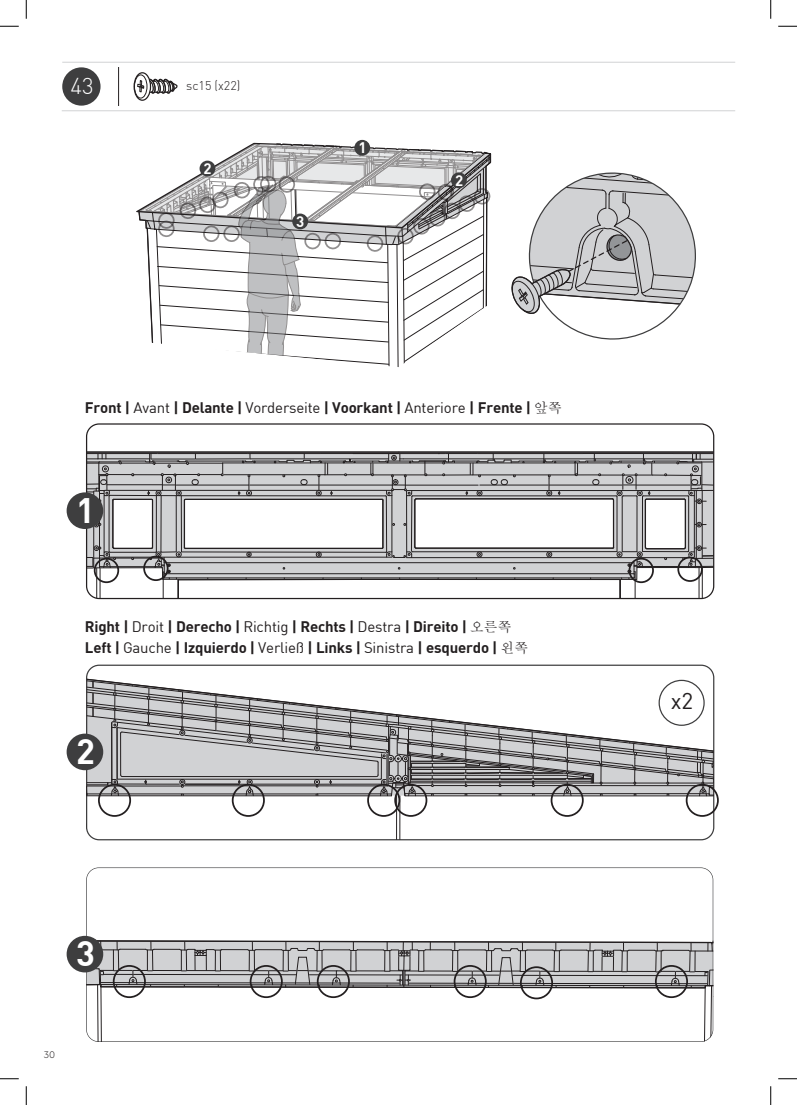
<style>
.page{position:relative;width:797px;height:1105px;background:#fff}
.page>*{position:absolute;margin:0;border:0;box-sizing:border-box;transform-origin:0 0}
.t1{font:700 34.62px "DIN";color:#fff}
.t2{font:300 22.5px "DIN";color:#fff}
.t3{font:22.5px "DIN";color:#231f20}
.t4{font:700 15px "DIN";letter-spacing:-.015em;color:#231f20}
.t5{font:700 15px "DIN";color:#fff}
.t6{font:300 12.5px "DIN";color:#231f20}
.t7{font:300 10px "Cera PRO";color:#231f20}
.s1{font-weight:400}
.s2{font-family:"Adobe Myungjo Std";font-weight:500;font-size:13.75px}
</style>
<div class="page">
<svg style="left:86px;top:867px;width:627px;height:72px"></svg>
<svg style="left:86px;top:939px;width:628px;height:103px"></svg>
<hr style="left:62px;top:110px;width:673px;height:1px;background:#d1d2d4">
<hr style="left:62px;top:62px;width:673px;height:1px;background:#d1d2d4">
<hr style="left:118px;top:67px;width:1px;height:39px;background:#231f20">
<div style="left:62px;top:67px;width:38px;height:39px;background:#3e3e3f;border-radius:50%"></div>
<svg style="left:136px;top:142px;width:356px;height:225px"></svg>
<svg style="left:134px;top:73px;width:16px;height:27px"></svg>
<div style="left:133px;top:72px;width:18px;height:29px;border:1px solid #231f20;border-radius:50%"></div>
<div style="left:134px;top:74px;width:13px;height:25px;border:1px solid #231f20;border-radius:50%"></div>
<svg style="left:137px;top:78px;width:41px;height:17px"></svg>
<div style="left:113px;top:965px;width:33px;height:33px;border:2px solid #231f20;border-radius:50%"></div>
<div style="left:250px;top:965px;width:33px;height:33px;border:2px solid #231f20;border-radius:50%"></div>
<div style="left:317px;top:965px;width:33px;height:33px;border:2px solid #231f20;border-radius:50%"></div>
<div style="left:453px;top:965px;width:33px;height:33px;border:2px solid #231f20;border-radius:50%"></div>
<div style="left:520px;top:966px;width:33px;height:33px;border:2px solid #231f20;border-radius:50%"></div>
<div style="left:655px;top:965px;width:33px;height:33px;border:2px solid #231f20;border-radius:50%"></div>
<svg style="left:511px;top:172px;width:185px;height:168px"></svg>
<svg style="left:87px;top:451px;width:626px;height:147px"></svg>
<div style="left:86px;top:423px;width:628px;height:176px;border:1px solid #231f20;border-radius:13px"></div>
<div style="left:94px;top:558px;width:25px;height:25px;border:2px solid #231f20;border-radius:50%"></div>
<div style="left:143px;top:556px;width:25px;height:25px;border:2px solid #231f20;border-radius:50%"></div>
<div style="left:628px;top:558px;width:26px;height:25px;border:2px solid #231f20;border-radius:50%"></div>
<div style="left:677px;top:557px;width:25px;height:25px;border:2px solid #231f20;border-radius:50%"></div>
<svg style="left:87px;top:678px;width:627px;height:162px"></svg>
<svg style="left:87px;top:678px;width:626px;height:119px"></svg>
<div style="left:98px;top:784px;width:33px;height:33px;border:2px solid #231f20;border-radius:50%"></div>
<div style="left:232px;top:784px;width:33px;height:33px;border:2px solid #231f20;border-radius:50%"></div>
<div style="left:367px;top:784px;width:33px;height:33px;border:2px solid #231f20;border-radius:50%"></div>
<div style="left:394px;top:784px;width:33px;height:33px;border:2px solid #231f20;border-radius:50%"></div>
<div style="left:550px;top:784px;width:33px;height:33px;border:2px solid #231f20;border-radius:50%"></div>
<div style="left:685px;top:784px;width:33px;height:33px;border:2px solid #231f20;border-radius:50%"></div>
<div style="left:659px;top:680px;width:45px;height:45px;background:#fff;border-radius:50%"></div>
<div style="left:658px;top:680px;width:46px;height:46px;border:1px solid #3e3e3f;border-radius:50%"></div>
<div style="left:354px;top:140px;width:16px;height:16px;background:#3e3e3f;border-radius:50%"></div>
<div style="left:67px;top:492px;width:36px;height:37px;background:#3e3e3f;border-radius:50%"></div>
<div style="left:67px;top:734px;width:36px;height:36px;background:#3e3e3f;border-radius:50%"></div>
<div style="left:67px;top:936px;width:36px;height:36px;background:#3e3e3f;border-radius:50%"></div>
<div style="left:451px;top:172px;width:16px;height:16px;background:#3e3e3f;border-radius:50%"></div>
<div style="left:199px;top:161px;width:16px;height:15px;background:#3e3e3f;border-radius:50%"></div>
<div style="left:292px;top:214px;width:16px;height:15px;background:#3e3e3f;border-radius:50%"></div>
<svg style="left:0;top:25px;width:19px;height:2px"></svg>
<svg style="left:778px;top:25px;width:19px;height:2px"></svg>
<svg style="left:0;top:1078px;width:19px;height:1px"></svg>
<svg style="left:778px;top:1078px;width:19px;height:1px"></svg>
<svg style="left:25px;top:0;width:2px;height:19px"></svg>
<svg style="left:25px;top:1086px;width:2px;height:19px"></svg>
<svg style="left:770px;top:0;width:1px;height:19px"></svg>
<svg style="left:770px;top:1086px;width:1px;height:19px"></svg>
<p class="t2" style="left:71px;top:72px;width:25px">43</p>
<p class="t6" style="left:186px;top:78px;width:56px">sc15 (x22)</p>
<p class="t5" style="left:204px;top:159px;width:10px">2</p>
<p class="t5" style="left:296px;top:212px;width:10px">3</p>
<p class="t5" style="left:358px;top:138px;width:10px">1</p>
<p class="t5" style="left:455px;top:170px;width:10px">2</p>
<p class="t4" style="left:85px;top:397px;width:478px">Front | <span class="s1">Avant</span> | Delante | <span class="s1">Vorderseite</span> | Voorkant | <span class="s1">Anteriore</span> | Frente | <span class="s2">앞쪽</span></p>
<p class="t1" style="left:76px;top:488px;width:20px">1</p>
<p class="t4" style="left:85px;top:617px;width:428px">Right | <span class="s1">Droit</span> | Derecho | <span class="s1">Richtig</span> | Rechts | <span class="s1">Destra</span> | Direito | <span class="s2">오른쪽</span></p>
<p class="t4" style="left:85px;top:637px;width:445px">Left | <span class="s1">Gauche</span> | Izquierdo | <span class="s1">Verließ</span> | Links | <span class="s1">Sinistra</span> | esquerdo | <span class="s2">왼쪽</span></p>
<p class="t1" style="left:76px;top:729px;width:20px">2</p>
<p class="t1" style="left:76px;top:931px;width:20px">3</p>
<p class="t7" style="left:44px;top:1048px;width:13px">30</p>
<p class="t3" style="left:670px;top:687px;width:24px">x2</p>
</div>
